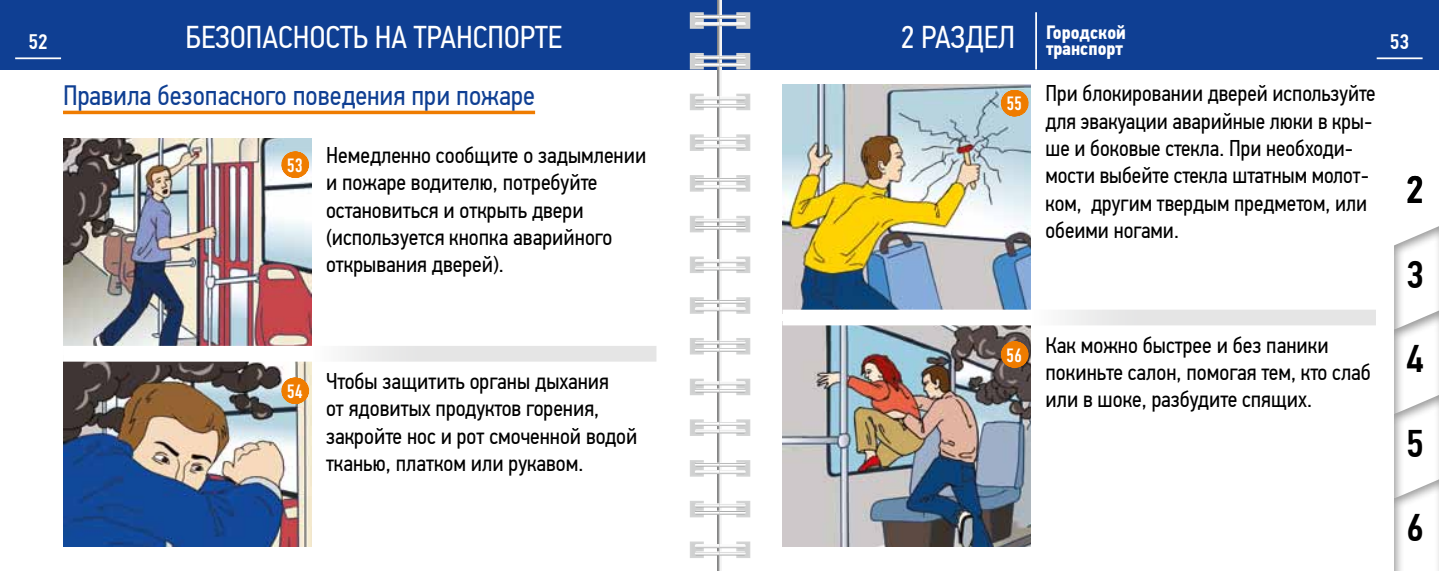
<style>
.page{position:relative;width:1439px;height:571px;background:#fff}
.page>*{position:absolute;margin:0;border:0;box-sizing:border-box;transform-origin:0 0}
.t1{font:500 38.5px/84.4px "PF Din Text Cond Pro";color:#000}
.t2{font:31.5px "PF Din Text Cond Pro";color:#fff}
.t3{font:28px "PF Din Text Cond Pro";color:#0f3f93}
.t4{font:22.75px/27.3px "PF Din Text Cond Pro";color:#000}
.t5{font:500 21px "PF Din Text Cond Pro";color:#fff}
.t6{font:700 19.25px/15.8px "PF Din Text Cond Pro";color:#fff;text-align:right}
.s1{font-weight:400;font-size:31.5px}
</style>
<div class="page">
<img style="left:63px;top:138px;width:248px;height:408px">
<img style="left:782px;top:84px;width:248px;height:225px">
<img style="left:782px;top:325px;width:248px;height:221px">
<div style="left:0;top:0;width:719px;height:69px;background:#0f3f93"></div>
<div style="left:719px;top:0;width:720px;height:69px;background:#0f3f93"></div>
<hr style="left:63px;top:111px;width:472px;height:3px;background:#ef7c00">
<svg style="left:294px;top:151px;width:2px;height:27px"></svg>
<svg style="left:63px;top:346px;width:593px;height:15px"></svg>
<svg style="left:294px;top:377px;width:2px;height:26px"></svg>
<svg style="left:1014px;top:90px;width:1px;height:26px"></svg>
<div style="left:782px;top:309px;width:594px;height:16px;background:linear-gradient(to right,#fff,#dfdfdf)"></div>
<svg style="left:1014px;top:341px;width:1px;height:26px"></svg>
<svg style="left:1394px;top:226px;width:45px;height:250px"></svg>
<div style="left:1391px;top:476px;width:48px;height:94px;background:#000;opacity:.41"></div>
<hr style="left:15px;top:57px;width:46px;height:2px;background:#fff">
<hr style="left:1035px;top:12px;width:2px;height:57px;background:#fff">
<hr style="left:1376px;top:57px;width:46px;height:2px;background:#fff">
<hr style="left:718px;top:0;width:1px;height:570px;background:#959595">
<div style="left:690px;top:12px;width:14px;height:17px;background:#cfd0d0;border:2px solid #d3d4d4"></div>
<div style="left:690px;top:53px;width:14px;height:16px;background:#cfd0d0"></div>
<div style="left:690px;top:94px;width:14px;height:16px;background:#cfd0d0"></div>
<div style="left:690px;top:134px;width:14px;height:17px;background:#cfd0d0;border:2px solid #d3d4d4"></div>
<div style="left:690px;top:175px;width:14px;height:16px;background:#cfd0d0"></div>
<div style="left:690px;top:216px;width:14px;height:16px;background:#cfd0d0"></div>
<div style="left:690px;top:256px;width:14px;height:17px;background:#cfd0d0;border:2px solid #d3d4d4"></div>
<div style="left:690px;top:297px;width:14px;height:17px;background:#cfd0d0;border:2px solid #d3d4d4"></div>
<div style="left:690px;top:338px;width:14px;height:16px;background:#cfd0d0"></div>
<div style="left:690px;top:378px;width:14px;height:17px;background:#cfd0d0;border:2px solid #d3d4d4"></div>
<div style="left:690px;top:419px;width:14px;height:17px;background:#cfd0d0;border:2px solid #d3d4d4"></div>
<div style="left:690px;top:460px;width:14px;height:16px;background:#cfd0d0"></div>
<div style="left:690px;top:500px;width:14px;height:17px;background:#cfd0d0;border:2px solid #d3d4d4"></div>
<div style="left:690px;top:541px;width:14px;height:17px;background:#cfd0d0;border:2px solid #d3d4d4"></div>
<svg style="left:719px;top:0;width:3px;height:570px"></svg>
<svg style="left:736px;top:12px;width:14px;height:17px"></svg>
<svg style="left:695px;top:15px;width:50px;height:11px"></svg>
<svg style="left:736px;top:53px;width:14px;height:16px"></svg>
<svg style="left:695px;top:55px;width:50px;height:12px"></svg>
<svg style="left:736px;top:94px;width:14px;height:16px"></svg>
<svg style="left:695px;top:96px;width:50px;height:12px"></svg>
<svg style="left:736px;top:134px;width:14px;height:17px"></svg>
<svg style="left:695px;top:137px;width:50px;height:11px"></svg>
<svg style="left:736px;top:175px;width:14px;height:16px"></svg>
<svg style="left:695px;top:177px;width:50px;height:12px"></svg>
<div style="left:736px;top:216px;width:14px;height:16px;background:#cfd0d0"></div>
<svg style="left:695px;top:218px;width:50px;height:12px"></svg>
<div style="left:736px;top:256px;width:14px;height:17px;background:#cfd0d0;border:2px solid #d3d4d4"></div>
<svg style="left:695px;top:259px;width:50px;height:11px"></svg>
<svg style="left:736px;top:297px;width:14px;height:17px"></svg>
<svg style="left:695px;top:299px;width:50px;height:12px"></svg>
<svg style="left:736px;top:338px;width:14px;height:16px"></svg>
<svg style="left:695px;top:340px;width:50px;height:12px"></svg>
<div style="left:736px;top:378px;width:14px;height:17px;background:#cfd0d0;border:2px solid #d3d4d4"></div>
<svg style="left:695px;top:381px;width:50px;height:11px"></svg>
<svg style="left:736px;top:419px;width:14px;height:17px"></svg>
<svg style="left:695px;top:422px;width:50px;height:11px"></svg>
<svg style="left:736px;top:460px;width:14px;height:16px"></svg>
<svg style="left:695px;top:462px;width:50px;height:12px"></svg>
<div style="left:736px;top:500px;width:14px;height:17px;background:#cfd0d0;border:2px solid #d3d4d4"></div>
<svg style="left:695px;top:503px;width:50px;height:11px"></svg>
<div style="left:736px;top:541px;width:14px;height:17px;background:#cfd0d0;border:2px solid #d3d4d4"></div>
<svg style="left:695px;top:544px;width:50px;height:11px"></svg>
<p class="t5" style="left:28px;top:29px;width:21px">52</p>
<h2 class="t2" style="left:186px;top:19px;width:378px">Безопасность на транспорте</h2>
<p class="t6" style="left:900px;top:25px;width:227px"><span class="s1">2 раздел</span> Городской транспорт</p>
<p class="t5" style="left:1389px;top:29px;width:21px">53</p>
<p class="t3" style="left:63px;top:79px;width:473px">Правила безопасного поведения при пожаре</p>
<p class="t4" style="left:326px;top:141px;width:322px;text-indent:-39px"><sub>53</sub> Немедленно сообщите о задымлении и пожаре водителю, потребуйте остановиться и открыть двери (используется кнопка аварийного открывания дверей).</p>
<p class="t4" style="left:326px;top:367px;width:313px;text-indent:-39px"><sub>54</sub> Чтобы защитить органы дыхания<br>от ядовитых продуктов горения, закройте нос и рот смоченной водой тканью, платком или рукавом.</p>
<p class="t4" style="left:1045px;top:80px;width:332px;text-indent:-39px"><sub>55</sub> При блокировании дверей используйте для эвакуации аварийные люки в кры&shy;ше и боковые стекла. При необходи&shy;мости выбейте стекла штатным молот&shy;ком, другим твердым предметом, или обеими ногами.</p>
<h1 class="t1" style="left:1406px;top:148px;width:19px">2</h1>
<h1 class="t1" style="left:1406px;top:232px;width:19px">3</h1>
<p class="t4" style="left:1045px;top:331px;width:327px;text-indent:-39px"><sub>56</sub> Как можно быстрее и без паники покиньте салон, помогая тем, кто слаб или в шоке, разбудите спящих.</p>
<h1 class="t1" style="left:1406px;top:317px;width:19px">4</h1>
<h1 class="t1" style="left:1406px;top:401px;width:19px">5<br>6</h1>
</div>
